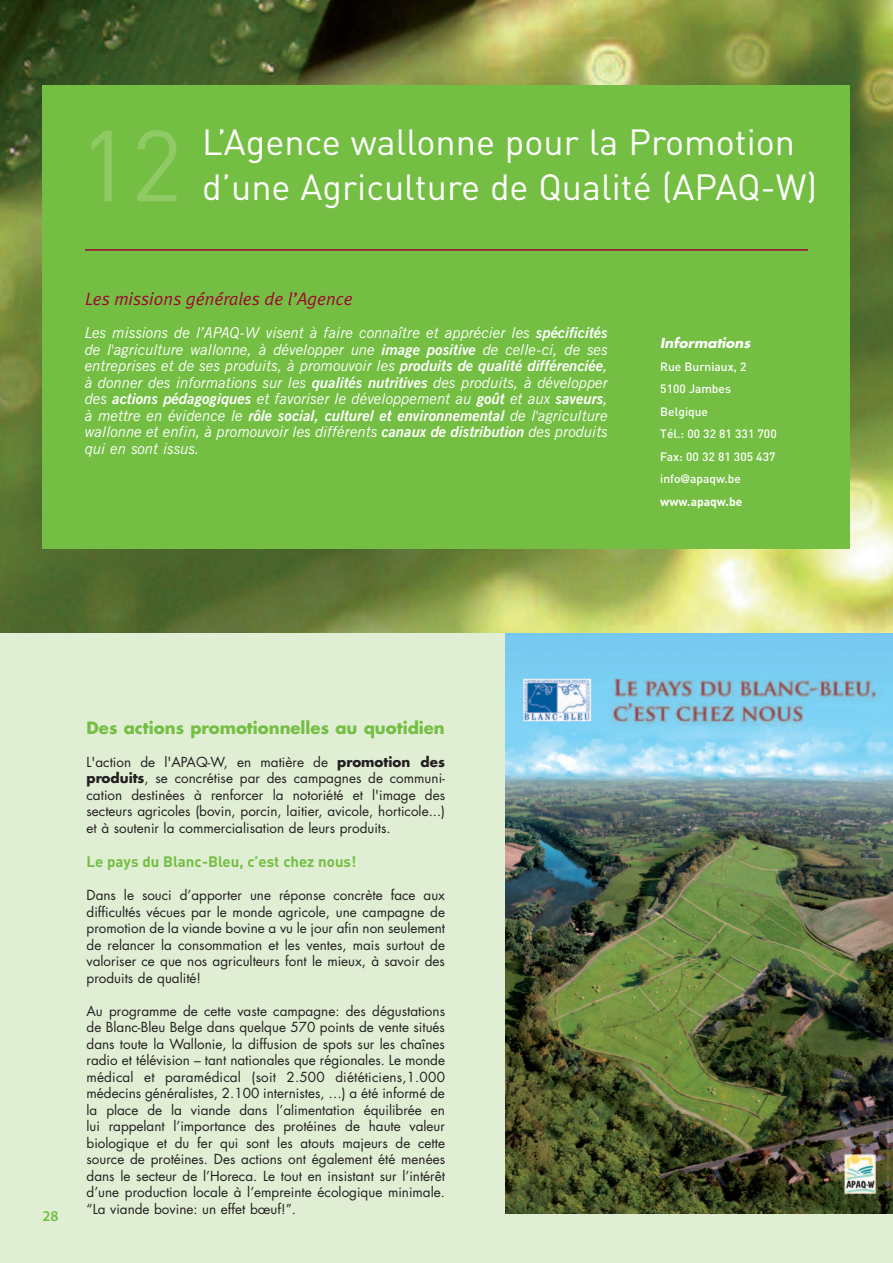
<style>
.page{position:relative;width:893px;height:1263px;background:#fff}
.page>*{position:absolute;margin:0;border:0;box-sizing:border-box;transform-origin:0 0}
.t1{font:99px "DIN";color:#8fca64}
.t2{font:36px "DIN";color:#fff}
.t3{font:italic 18px "Meta Plus Normal";color:#9e0832}
.t4{font:700 16.5px "Futura";color:#74bf43}
.t5{font:italic 15px/16.5px "News Gothic BT";color:#fff;text-align:justify}
.t6{font:15px "DIN Bold Alternate";color:#74bf43}
.t7{font:600 15px "Myriad Pro";color:#74bf43}
.t8{font:13.5px/16.5px "Futura";color:#231f20;text-align:justify}
.t9{font:italic 700 13.5px "Futura";color:#fff}
.t10{font:500 12px/22.5px "DIN";color:#fff}
.t11{font:12px "DIN Bold Alternate";color:#fff}
.s1{font-weight:700}
.s2{font-family:"Meta Plus"}
</style>
<div class="page">
<img style="left:0;top:0;width:893px;height:634px">
<div style="left:43px;top:85px;width:807px;height:464px;background:#74bf43"></div>
<div style="left:0;top:634px;width:893px;height:629px;background:#e0eed4"></div>
<img style="left:505px;top:634px;width:388px;height:579px">
<hr style="left:85px;top:249px;width:723px;height:2px;background:#9e0832">
<h1 class="t1" style="left:79px;top:109px;width:105px">12</h1>
<h2 class="t2" style="left:202px;top:122px;width:595px">L’Agence wallonne pour la Promotion</h2>
<h2 class="t2" style="left:202px;top:167px;width:617px">d’une Agriculture de Qualité (APAQ-W)</h2>
<h3 class="t3" style="left:85px;top:288px;width:269px">Les missions générales de l’Agence</h3>
<p class="t5" style="left:85px;top:326px;width:525px">Les missions de l’APAQ-W visent à faire connaître et apprécier les <span class="s1">spécificités </span>de l'agriculture wallonne, à développer une <span class="s1">image positive</span> de celle-ci, de ses entreprises et de ses produits, à promouvoir les <span class="s1">produits de qualité différenciée</span>, à donner des informations sur les <span class="s1">qualités nutritives</span> des produits, à développer des <span class="s1">actions pédagogiques</span> et favoriser le développement au <span class="s1">goût</span> et aux <span class="s1">saveurs</span>, à mettre en évidence le <span class="s1">rôle social, culturel et environnemental</span> de l'agriculture wallonne et enfin, à promouvoir les différents <span class="s1">canaux de distribution</span> des produits qui en sont issus.</p>
<p class="t9" style="left:660px;top:337px;width:92px">Informations</p>
<p class="t10" style="left:660px;top:355px;width:118px">Rue Burniaux, 2<br>5100 Jambes<br>Belgique<br>Tél.: 00 32 81 331 700<br>Fax: 00 32 81 305 437 info<span class="s2">@</span>apaqw.be</p>
<p class="t11" style="left:660px;top:494px;width:84px">www.apaqw.be</p>
<p class="t7" style="left:43px;top:1210px;width:18px">28</p>
<p class="t4" style="left:87px;top:720px;width:360px">Des actions promotionnelles au quotidien</p>
<p class="t8" style="left:87px;top:755px;width:360px">L'action de l'APAQ-W, en matière de <span class="s1">promotion des produits</span>, se concrétise par des campagnes de communi&shy;cation destinées à renforcer la notoriété et l'image des secteurs agricoles (bovin, porcin, laitier, avicole, horticole...) et à soutenir la commercialisation de leurs produits.</p>
<p class="t6" style="left:87px;top:853px;width:271px">Le pays du Blanc-Bleu, c’est chez nous!</p>
<p class="t8" style="left:87px;top:888px;width:360px">Dans le souci d’apporter une réponse concrète face aux difficultés vécues par le monde agricole, une campagne de promotion de la viande bovine a vu le jour afin non seulement de relancer la consommation et les ventes, mais surtout de valoriser ce que nos agriculteurs font le mieux, à savoir des produits de qualité!</p>
<p class="t8" style="left:87px;top:1004px;width:360px">Au programme de cette vaste campagne: des dégustations de Blanc-Bleu Belge dans quelque 570 points de vente situés dans toute la Wallonie, la diffusion de spots sur les chaînes radio et télévision – tant nationales que régionales. Le monde médical et paramédical (soit 2.500 diététiciens,1.000 médecins généralistes, 2.100 internistes, …) a été informé de la place de la viande dans l’alimentation équilibrée en lui rappelant l’importance des protéines de haute valeur biologique et du fer qui sont les atouts majeurs de cette source de protéines. Des actions ont également été menées dans le secteur de l’Horeca. Le tout en insistant sur l’intérêt d’une production locale à l’empreinte écologique minimale. “La viande bovine: un effet bœuf!”.</p>
</div>
